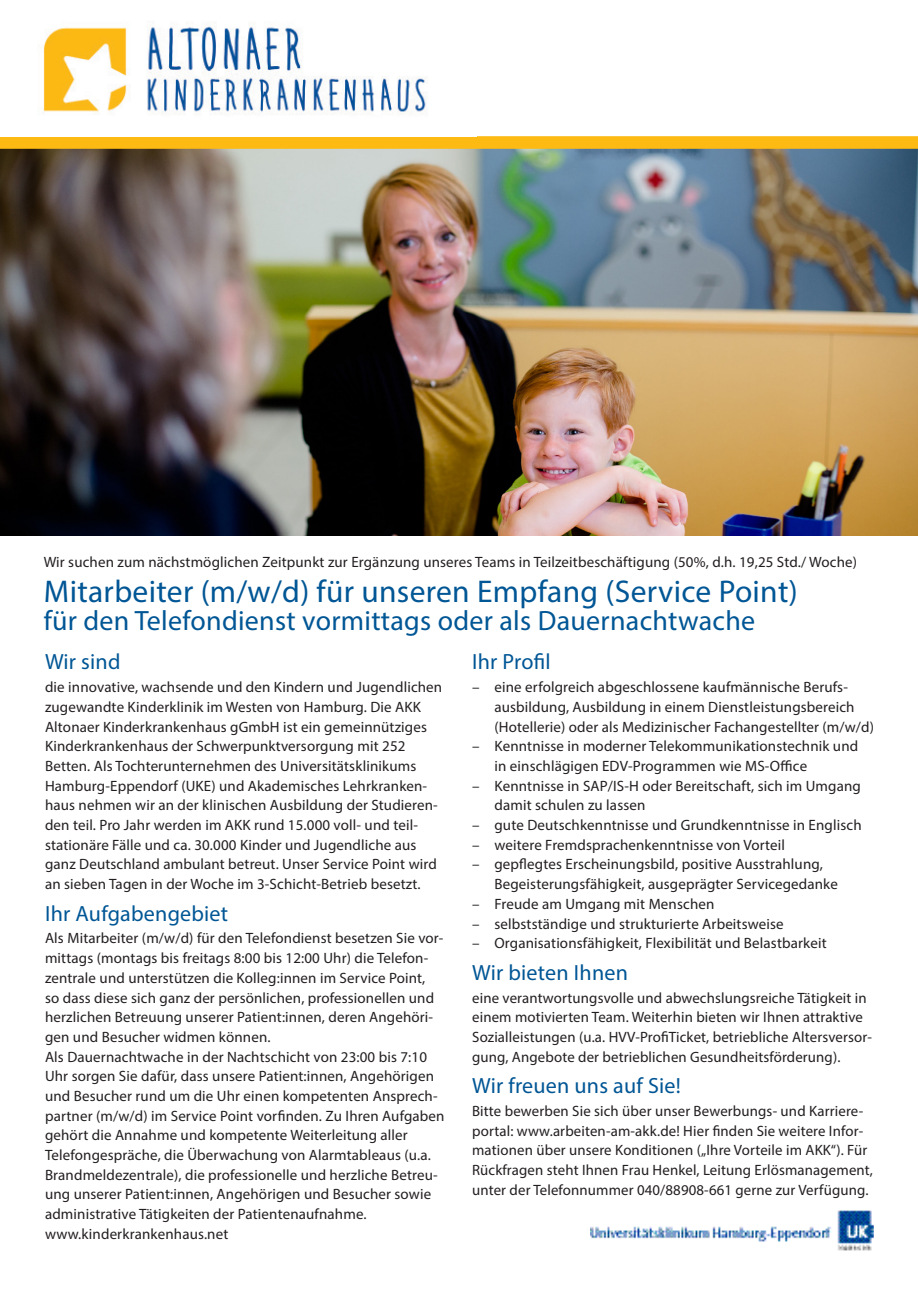
<style>
.page{position:relative;width:918px;height:1290px;background:#fff}
.page>*{position:absolute;margin:0;border:0;box-sizing:border-box;transform-origin:0 0}
.Titel{font:31.5px "Myriad Pro";letter-spacing:.01em;color:#015695}
.Titel-2{font:28px "Myriad Pro";letter-spacing:.01em;color:#015695}
.kleiner_Titel{font:22.05px "Myriad Pro";letter-spacing:.01em;color:#015695}
.kleiner_Titel-2{font:15.05px/19.6px "Myriad Pro";letter-spacing:.01em;color:#231f20}
.Lauftext{font:15.05px "Myriad Pro";letter-spacing:.01em;color:#231f20}
</style>
<div class="page">
<img style="left:0;top:149px;width:918px;height:387px">
<div style="left:0;top:136px;width:918px;height:13px;background:#fcba13"></div>
<img style="left:42px;top:26px;width:386px;height:89px">
<img style="left:590px;top:1210px;width:283px;height:41px">
<p class="Lauftext" style="left:44px;top:553px;width:815px">Wir suchen zum nächstmöglichen Zeitpunkt zur Ergänzung unseres Teams in Teilzeitbeschäftigung (50%, d.h. 19,25 Std./ Woche)</p>
<p class="Titel" style="left:44px;top:572px;width:755px">Mitarbeiter (m/w/d) für unseren Empfang (Service Point)</p>
<p class="Titel-2" style="left:44px;top:603px;width:713px">für den Telefondienst vormittags oder als Dauernachtwache</p>
<p class="kleiner_Titel" style="left:472px;top:648px;width:80px">Ihr Profil</p>
<p class="kleiner_Titel-2" style="left:472px;top:677px;width:377px">– eine erfolgreich abgeschlossene kaufmännische Berufs-</p>
<p class="kleiner_Titel-2" style="left:494px;top:697px;width:362px">ausbildung, Ausbildung in einem Dienstleistungsbereich</p>
<p class="kleiner_Titel-2" style="left:494px;top:716px;width:381px">(Hotellerie) oder als Medizinischer Fachangestellter (m/w/d)</p>
<p class="kleiner_Titel-2" style="left:494px;top:736px;width:365px;text-indent:-22px">– Kenntnisse in moderner Telekommunikationstechnik und in einschlägigen EDV-Programmen wie MS-Office</p>
<p class="kleiner_Titel-2" style="left:494px;top:775px;width:368px;text-indent:-22px">– Kenntnisse in SAP/IS-H oder Bereitschaft, sich im Umgang damit schulen zu lassen</p>
<p class="kleiner_Titel-2" style="left:472px;top:815px;width:391px">– gute Deutschkenntnisse und Grundkenntnisse in Englisch</p>
<p class="kleiner_Titel-2" style="left:472px;top:835px;width:314px">– weitere Fremdsprachenkenntnisse von Vorteil</p>
<p class="kleiner_Titel-2" style="left:494px;top:854px;width:345px;text-indent:-22px">– gepflegtes Erscheinungsbild, positive Ausstrahlung,<br>Begeisterungsfähigkeit, ausgeprägter Servicegedanke</p>
<p class="kleiner_Titel-2" style="left:472px;top:894px;width:244px">– Freude am Umgang mit Menschen</p>
<p class="kleiner_Titel-2" style="left:472px;top:913px;width:313px">– selbstständige und strukturierte Arbeitsweise</p>
<p class="kleiner_Titel-2" style="left:472px;top:933px;width:356px">– Organisationsfähigkeit, Flexibilität und Belastbarkeit</p>
<p class="kleiner_Titel" style="left:472px;top:959px;width:157px">Wir bieten Ihnen</p>
<p class="kleiner_Titel-2" style="left:472px;top:987px;width:401px">eine verantwortungsvolle und abwechslungsreiche Tätigkeit in einem motivierten Team. Weiterhin bieten wir Ihnen attraktive Sozialleistungen (u.a. HVV-ProfiTicket, betriebliche Altersversor&shy;gung, Angebote der betrieblichen Gesundheitsförderung).</p>
<p class="kleiner_Titel" style="left:472px;top:1072px;width:210px">Wir freuen uns auf Sie!</p>
<p class="kleiner_Titel-2" style="left:472px;top:1101px;width:402px">Bitte bewerben Sie sich über unser Bewerbungs- und Karriere&shy;portal: www.arbeiten-am-akk.de! Hier finden Sie weitere Infor&shy;mationen über unsere Konditionen („Ihre Vorteile im AKK“). Für Rückfragen steht Ihnen Frau Henkel, Leitung Erlösmanagement, unter der Telefonnummer 040/88908-661 gerne zur Verfügung.</p>
<p class="Lauftext" style="left:45px;top:1225px;width:185px">www.kinderkrankenhaus.net</p>
<p class="kleiner_Titel" style="left:45px;top:648px;width:77px">Wir sind</p>
<p class="kleiner_Titel-2" style="left:45px;top:677px;width:399px">die innovative, wachsende und den Kindern und Jugendlichen zugewandte Kinderklinik im Westen von Hamburg. Die AKK Altonaer Kinderkrankenhaus gGmbH ist ein gemeinnütziges Kinderkrankenhaus der Schwerpunktversorgung mit 252</p>
<p class="kleiner_Titel-2" style="left:45px;top:756px;width:394px">Betten. Als Tochterunternehmen des Universitätsklinikums Hamburg-Eppendorf (UKE) und Akademisches Lehrkranken&shy;haus nehmen wir an der klinischen Ausbildung der Studieren&shy;den teil. Pro Jahr werden im AKK rund 15.000 voll- und teil-</p>
<p class="kleiner_Titel-2" style="left:45px;top:835px;width:393px">stationäre Fälle und ca. 30.000 Kinder und Jugendliche aus ganz Deutschland ambulant betreut. Unser Service Point wird an sieben Tagen in der Woche im 3-Schicht-Betrieb besetzt.</p>
<p class="kleiner_Titel" style="left:45px;top:899px;width:185px">Ihr Aufgabengebiet</p>
<p class="kleiner_Titel-2" style="left:45px;top:928px;width:400px">Als Mitarbeiter (m/w/d) für den Telefondienst besetzen Sie vor&shy;mittags (montags bis freitags 8:00 bis 12:00 Uhr) die Telefon&shy;zentrale und unterstützen die Kolleg:innen im Service Point,<br>so dass diese sich ganz der persönlichen, professionellen und herzlichen Betreuung unserer Patient:innen, deren Angehöri&shy;gen und Besucher widmen können.</p>
<p class="kleiner_Titel-2" style="left:45px;top:1046px;width:401px">Als Dauernachtwache in der Nachtschicht von 23:00 bis 7:10<br>Uhr sorgen Sie dafür, dass unsere Patient:innen, Angehörigen und Besucher rund um die Uhr einen kompetenten Ansprech&shy;partner (m/w/d) im Service Point vorfinden. Zu Ihren Aufgaben gehört die Annahme und kompetente Weiterleitung aller Telefongespräche, die Überwachung von Alarmtableaus (u.a.<br>Brandmeldezentrale), die professionelle und herzliche Betreu&shy;ung unserer Patient:innen, Angehörigen und Besucher sowie administrative Tätigkeiten der Patientenaufnahme.</p>
</div>
